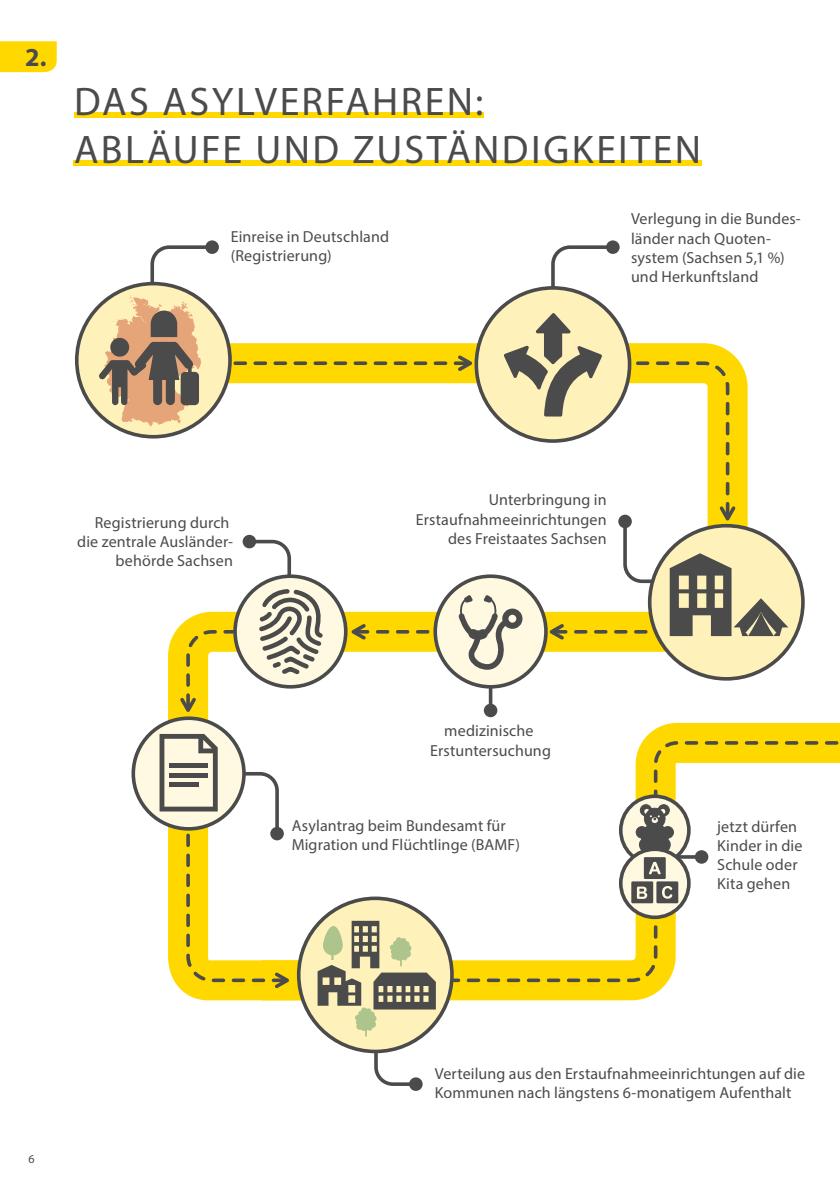
<style>
.page{position:relative;width:840px;height:1191px;background:#fff}
.page>*{position:absolute;margin:0;border:0;box-sizing:border-box;transform-origin:0 0}
.t1{font:40px/48px "Myriad Pro";letter-spacing:.06em;color:#4b4b4b}
.t2{font:700 26px "Myriad Pro";color:#4b4b4b}
.t3{font:16px/19.2px "Myriad Pro";letter-spacing:.01em;color:#4b4b4b}
.t4{font:12px "Myriad Pro";color:#4b4b4b}
</style>
<div class="page">
<div style="left:205px;top:240px;width:14px;height:14px;background:#4b4b4b;border-radius:50%"></div>
<div style="left:409px;top:1077px;width:13px;height:14px;background:#4b4b4b;border-radius:50%"></div>
<svg style="left:605px;top:240px;width:14px;height:14px"></svg>
<svg style="left:232px;top:343px;width:222px;height:249px"></svg>
<svg style="left:148px;top:592px;width:587px;height:409px"></svg>
<svg style="left:221px;top:703px;width:618px;height:317px"></svg>
<hr style="left:453px;top:361px;width:14px;height:4px;background:#debe0d;border-radius:2px">
<svg style="left:433px;top:361px;width:14px;height:4px"></svg>
<svg style="left:413px;top:361px;width:14px;height:4px"></svg>
<svg style="left:393px;top:361px;width:14px;height:4px"></svg>
<svg style="left:373px;top:361px;width:14px;height:4px"></svg>
<svg style="left:353px;top:361px;width:14px;height:4px"></svg>
<svg style="left:333px;top:361px;width:14px;height:4px"></svg>
<svg style="left:313px;top:361px;width:14px;height:4px"></svg>
<svg style="left:293px;top:361px;width:14px;height:4px"></svg>
<svg style="left:273px;top:361px;width:14px;height:4px"></svg>
<svg style="left:253px;top:361px;width:14px;height:4px"></svg>
<svg style="left:233px;top:361px;width:14px;height:4px"></svg>
<svg style="left:75px;top:245px;width:157px;height:193px"></svg>
<svg style="left:649px;top:526px;width:153px;height:153px"></svg>
<svg style="left:435px;top:576px;width:110px;height:111px;background:#e0dbc7"></svg>
<div style="left:133px;top:718px;width:111px;height:111px;background:#fff9e2;border-radius:50%"></div>
<div style="left:131px;top:716px;width:115px;height:114px;border:4px solid #4b4b4b;border-radius:50%"></div>
<div style="left:235px;top:576px;width:110px;height:111px;background:#fff9e2;border-radius:50%"></div>
<div style="left:233px;top:574px;width:114px;height:114px;border:4px solid #4b4b4b;border-radius:50%"></div>
<svg style="left:245px;top:538px;width:77px;height:136px"></svg>
<svg style="left:177px;top:628px;width:62px;height:89px"></svg>
<svg style="left:346px;top:621px;width:101px;height:21px;background:#dfc222"></svg>
<svg style="left:444px;top:739px;width:395px;height:245px"></svg>
<div style="left:298px;top:898px;width:153px;height:153px;background:#fff1ba;border-radius:50%"></div>
<div style="left:297px;top:896px;width:156px;height:157px;border:4px solid #4b4b4b;border-radius:50%"></div>
<svg style="left:317px;top:920px;width:118px;height:167px"></svg>
<svg style="left:454px;top:243px;width:333px;height:427px"></svg>
<svg style="left:159px;top:734px;width:135px;height:257px"></svg>
<div style="left:169px;top:782px;width:29px;height:5px;background:#4b4b4b"></div>
<div style="left:169px;top:763px;width:39px;height:5px;background:#4b4b4b"></div>
<div style="left:169px;top:772px;width:39px;height:5px;background:#4b4b4b"></div>
<div style="left:0;top:41px;width:57px;height:31px;background:#ffd800"></div>
<div style="left:74px;top:112px;width:409px;height:6px;background:#ffd800"></div>
<div style="left:74px;top:160px;width:627px;height:6px;background:#ffd800"></div>
<h2 class="t2" style="left:25px;top:41px;width:23px">2.</h2>
<h1 class="t1" style="left:74px;top:77px;width:628px">DAS ASYLVERFAHREN:<br>ABLÄUFE UND ZUSTÄNDIGKEITEN</h1>
<p class="t3" style="left:231px;top:227px;width:160px">Einreise in Deutschland (Registrierung)</p>
<p class="t3" style="left:630px;top:209px;width:171px">Verlegung in die Bundes&shy;länder nach Quoten&shy;system (Sachsen 5,1 %) und Herkunftsland</p>
<p class="t3" style="left:77px;top:512px;width:157px;text-align:right">Registrierung durch die zentrale Ausländer&shy;behörde Sachsen</p>
<p class="t3" style="left:415px;top:490px;width:192px;text-align:right">Unterbringung in<br>Erstaufnahmeeinrichtungen des Freistaates Sachsen</p>
<p class="t3" style="left:430px;top:721px;width:122px;text-align:center">medizinische<br>Erstuntersuchung</p>
<p class="t3" style="left:291px;top:815px;width:230px">Asylantrag beim Bundesamt für<br>Migration und Flüchtlinge (BAMF)</p>
<p class="t3" style="left:716px;top:816px;width:87px">jetzt dürfen<br>Kinder in die<br>Schule oder<br>Kita gehen</p>
<p class="t4" style="left:28px;top:1151px;width:8px">6</p>
<p class="t3" style="left:434px;top:1063px;width:371px">Verteilung aus den Erstaufnahmeeinrichtungen auf die<br>Kommunen nach längstens 6-monatigem Aufenthalt</p>
</div>
